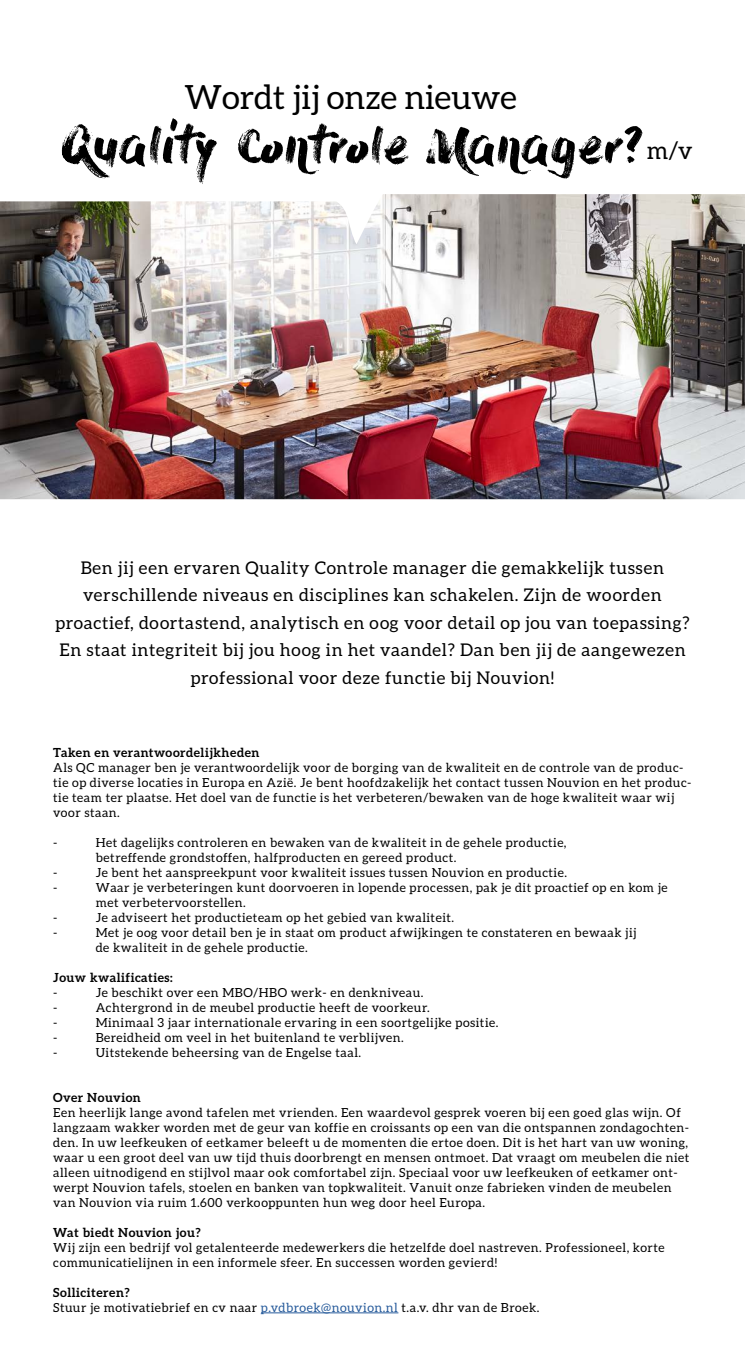
<style>
.page{position:relative;width:745px;height:1347px;background:#fff}
.page>*{position:absolute;margin:0;border:0;box-sizing:border-box;transform-origin:0 0}
.t1{font:51.88px "Dry Brush";letter-spacing:-.015em;color:#000}
.t2{font:33.38px "Aleo";color:#000}
.t3{font:17.5px/27.5px "Aleo";letter-spacing:.04em;color:#000;text-align:center}
.t4{font:12.5px/15px "Aleo";letter-spacing:.04em;color:#000}
.t5{font:700 12.5px "Aleo";letter-spacing:.04em;color:#000}
.s1{font-family:"Aleo";font-size:24.12px}
.s2{font-weight:700}
.s3{color:#275b9b}
</style>
<div class="page">
<img style="left:0;top:194px;width:744px;height:305px">
<hr style="left:261px;top:1312px;width:137px;height:1px;background:#275b9b">
<h2 class="t2" style="left:184px;top:78px;width:334px">Wordt jij onze nieuwe</h2>
<h1 class="t1" style="left:60px;top:115px;width:633px">Quality Controle Manager?<span class="s1">m/v</span></h1>
<p class="t3" style="left:55px;top:553px;width:635px">Ben jij een ervaren Quality Controle manager die gemakkelijk tussen verschillende niveaus en disciplines kan schakelen. Zijn de woorden proactief, doortastend, analytisch en oog voor detail op jou van toepassing?<br>En staat integriteit bij jou hoog in het vaandel? Dan ben jij de aangewezen professional voor deze functie bij Nouvion!</p>
<p class="t5" style="left:53px;top:745px;width:207px">Taken en verantwoordelijkheden</p>
<p class="t4" style="left:53px;top:760px;width:639px">Als QC manager ben je verantwoordelijk voor de borging van de kwaliteit en de controle van de produc&shy;tie op diverse locaties in Europa en Azië. Je bent hoofdzakelijk het contact tussen Nouvion en het produc&shy;tie team ter plaatse. Het doel van de functie is het verbeteren/bewaken van de hoge kwaliteit waar wij voor staan.</p>
<p class="t4" style="left:53px;top:835px;width:6px">-</p>
<p class="t4" style="left:96px;top:835px;width:472px">Het dagelijks controleren en bewaken van de kwaliteit in de gehele productie, betreffende grondstoffen, halfproducten en gereed product.</p>
<p class="t4" style="left:53px;top:865px;width:6px">-</p>
<p class="t4" style="left:96px;top:865px;width:472px">Je bent het aanspreekpunt voor kwaliteit issues tussen Nouvion en productie.</p>
<p class="t4" style="left:53px;top:880px;width:6px">-</p>
<p class="t4" style="left:96px;top:880px;width:573px">Waar je verbeteringen kunt doorvoeren in lopende processen, pak je dit proactief op en kom je met verbetervoorstellen.</p>
<p class="t4" style="left:53px;top:910px;width:6px">-</p>
<p class="t4" style="left:96px;top:910px;width:359px">Je adviseert het productieteam op het gebied van kwaliteit.</p>
<p class="t4" style="left:53px;top:925px;width:6px">-</p>
<p class="t4" style="left:96px;top:925px;width:542px">Met je oog voor detail ben je in staat om product afwijkingen te constateren en bewaak jij de kwaliteit in de gehele productie.</p>
<p class="t5" style="left:53px;top:970px;width:121px">Jouw kwalificaties:</p>
<p class="t4" style="left:53px;top:985px;width:6px">-</p>
<p class="t4" style="left:96px;top:985px;width:329px">Je beschikt over een MBO/HBO werk- en denkniveau.</p>
<p class="t4" style="left:53px;top:1000px;width:6px">-</p>
<p class="t4" style="left:96px;top:1000px;width:335px">Achtergrond in de meubel productie heeft de voorkeur.</p>
<p class="t4" style="left:53px;top:1015px;width:6px">-</p>
<p class="t4" style="left:96px;top:1015px;width:404px">Minimaal 3 jaar internationale ervaring in een soortgelijke positie.</p>
<p class="t4" style="left:53px;top:1030px;width:6px">-</p>
<p class="t4" style="left:96px;top:1030px;width:309px">Bereidheid om veel in het buitenland te verblijven.</p>
<p class="t4" style="left:53px;top:1045px;width:6px">-</p>
<p class="t4" style="left:96px;top:1045px;width:267px">Uitstekende beheersing van de Engelse taal.</p>
<p class="t5" style="left:53px;top:1090px;width:89px">Over Nouvion</p>
<p class="t4" style="left:53px;top:1105px;width:637px">Een heerlijk lange avond tafelen met vrienden. Een waardevol gesprek voeren bij een goed glas wijn. Of langzaam wakker worden met de geur van koffie en croissants op een van die ontspannen zondagochten&shy;den. In uw leefkeuken of eetkamer beleeft u de momenten die ertoe doen. Dit is het hart van uw woning, waar u een groot deel van uw tijd thuis doorbrengt en mensen ontmoet. Dat vraagt om meubelen die niet alleen uitnodigend en stijlvol maar ook comfortabel zijn. Speciaal voor uw leefkeuken of eetkamer ont&shy;werpt Nouvion tafels, stoelen en banken van topkwaliteit. Vanuit onze fabrieken vinden de meubelen van Nouvion via ruim 1.600 verkooppunten hun weg door heel Europa.</p>
<p class="t5" style="left:53px;top:1225px;width:149px">Wat biedt Nouvion jou?</p>
<p class="t4" style="left:53px;top:1240px;width:612px">Wij zijn een bedrijf vol getalenteerde medewerkers die hetzelfde doel nastreven. Professioneel, korte communicatielijnen in een informele sfeer. En successen worden gevierd!</p>
<p class="t4" style="left:53px;top:1285px;width:487px"><span class="s2">Solliciteren?<br></span>Stuur je motivatiebrief en cv naar <span class="s3">p.vdbroek@nouvion.nl</span> t.a.v. dhr van de Broek.</p>
</div>
